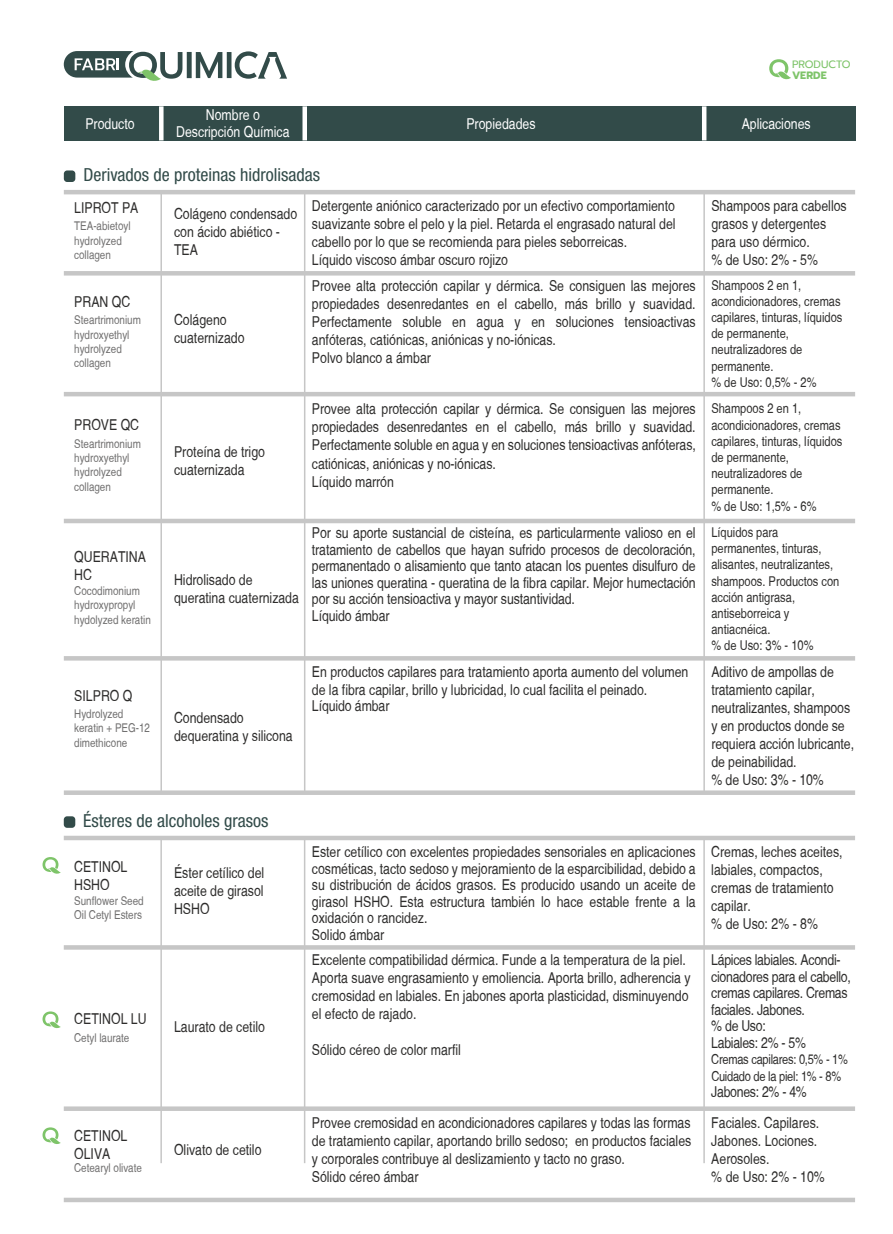
<style>
.page{position:relative;width:893px;height:1234px;background:#fff}
.page>*{position:absolute;margin:0;border:0;box-sizing:border-box;transform-origin:0 0}
.t1{font:condensed 18px "Helvetica Neue LT Std";color:#324b49}
.t2{font:condensed 15px/18px "Helvetica";color:#2e2d2c}
.t3{font:condensed 15px/16.5px "Helvetica";letter-spacing:-.02em;color:#2e2d2c}
.t4{font:condensed 15px/16.5px "Helvetica";color:#fff;text-align:center}
.t5{font:condensed 13.5px/16.2px "Helvetica";color:#2e2d2c}
.t6{font:condensed 13.5px/16.5px "Helvetica";letter-spacing:-.02em;color:#2e2d2c}
.t7{font:condensed 12px/14.4px "Helvetica";color:#706f6f}
.t8{font:10.65px "Prompt";color:#7ec469}
.t9{font:700 10.65px "Prompt";color:#7ec469}
</style>
<div class="page">
<div style="left:64px;top:170px;width:11px;height:12px;background:#324b49;border-radius:3px"></div>
<hr style="left:160px;top:192px;width:2px;height:600px;background:#c6c6c6">
<hr style="left:304px;top:192px;width:1px;height:600px;background:#c6c6c6">
<hr style="left:703px;top:192px;width:2px;height:600px;background:#c6c6c6">
<hr style="left:64px;top:271px;width:791px;height:4px;background:#c6c6c6">
<hr style="left:64px;top:392px;width:791px;height:4px;background:#c6c6c6">
<div style="left:64px;top:518px;width:791px;height:5px;background:#c6c6c6"></div>
<hr style="left:64px;top:656px;width:791px;height:4px;background:#c6c6c6">
<svg style="left:64px;top:790px;width:791px;height:4px;background:#ccc"></svg>
<hr style="left:64px;top:190px;width:791px;height:4px;background:#c6c6c6">
<div style="left:64px;top:106px;width:791px;height:34px;background:#324b49"></div>
<div style="left:302px;top:106px;width:5px;height:34px;background:#fff"></div>
<div style="left:159px;top:106px;width:5px;height:34px;background:#fff"></div>
<hr style="left:702px;top:106px;width:4px;height:34px;background:#fff">
<div style="left:64px;top:816px;width:11px;height:11px;background:#324b49;border-radius:3px"></div>
<hr style="left:160px;top:837px;width:2px;height:325px;background:#c6c6c6">
<hr style="left:304px;top:837px;width:1px;height:325px;background:#c6c6c6">
<hr style="left:703px;top:837px;width:2px;height:325px;background:#c6c6c6">
<div style="left:64px;top:944px;width:791px;height:5px;background:#c6c6c6"></div>
<svg style="left:64px;top:1106px;width:791px;height:4px;background:#ccc"></svg>
<svg style="left:64px;top:1197px;width:791px;height:4px;background:#d0d0d0"></svg>
<div style="left:64px;top:835px;width:791px;height:5px;background:#c6c6c6"></div>
<svg style="left:43px;top:1127px;width:18px;height:16px"></svg>
<svg style="left:43px;top:1011px;width:18px;height:16px"></svg>
<svg style="left:43px;top:857px;width:18px;height:16px"></svg>
<svg style="left:64px;top:51px;width:223px;height:30px"></svg>
<svg style="left:769px;top:59px;width:22px;height:20px"></svg>
<p class="t8" style="left:792px;top:57px;width:60px">PRODUCTO</p>
<p class="t9" style="left:792px;top:67px;width:36px">VERDE</p>
<p class="t4" style="left:176px;top:107px;width:115px">Nombre o<br>Descripción Química</p>
<p class="t4" style="left:85px;top:115px;width:51px">Producto</p>
<p class="t4" style="left:466px;top:115px;width:71px">Propiedades</p>
<p class="t4" style="left:742px;top:115px;width:71px">Aplicaciones</p>
<p class="t1" style="left:83px;top:164px;width:238px">Derivados de proteinas hidrolisadas</p>
<p class="t2" style="left:74px;top:198px;width:66px">LIPROT PA</p>
<p class="t7" style="left:74px;top:218px;width:58px">TEA-abietoyl hydrolyzed collagen</p>
<p class="t2" style="left:174px;top:204px;width:125px">Colágeno condensado con ácido abiético -<br>TEA</p>
<p class="t2" style="left:711px;top:197px;width:137px">Shampoos para cabellos grasos y detergentes para uso dérmico.<br>% de Uso: 2% - 5%</p>
<p class="t2" style="left:312px;top:197px;width:365px">Detergente aniónico caracterizado por un efectivo comportamiento suavizante sobre el pelo y la piel. Retarda el engrasado natural del cabello por lo que se recomienda para pieles seborreicas.<br>Líquido viscoso ámbar oscuro rojizo</p>
<p class="t2" style="left:74px;top:292px;width:58px">PRAN QC</p>
<p class="t7" style="left:74px;top:312px;width:68px">Steartrimonium hydroxyethyl hydrolyzed collagen</p>
<p class="t2" style="left:174px;top:310px;width:72px">Colágeno cuaternizado</p>
<p class="t2" style="left:74px;top:416px;width:66px">PROVE QC</p>
<p class="t7" style="left:74px;top:436px;width:68px">Steartrimonium hydroxyethyl hydrolyzed collagen</p>
<p class="t2" style="left:174px;top:443px;width:92px">Proteína de trigo cuaternizada</p>
<p class="t2" style="left:312px;top:276px;width:385px">Provee alta protección capilar y dérmica. Se consiguen las mejores propiedades desenredantes en el cabello, más brillo y suavidad.<br>Perfectamente soluble en agua y en soluciones tensioactivas anfóteras, catiónicas, aniónicas y no-iónicas.<br>Polvo blanco a ámbar</p>
<p class="t2" style="left:312px;top:400px;width:385px">Provee alta protección capilar y dérmica. Se consiguen las mejores propiedades desenredantes en el cabello, más brillo y suavidad.<br>Perfectamente soluble en agua y en soluciones tensioactivas anfóteras, catiónicas, aniónicas y no-iónicas.<br>Líquido marrón</p>
<p class="t2" style="left:74px;top:547px;width:73px">QUERATINA<br>HC</p>
<p class="t7" style="left:74px;top:583px;width:78px">Cocodimonium hydroxypropyl hydolyzed keratin</p>
<p class="t2" style="left:174px;top:570px;width:126px">Hidrolisado de queratina cuaternizada</p>
<p class="t2" style="left:312px;top:524px;width:385px;line-height:16.5px">Por su aporte sustancial de cisteína, es particularmente valioso en el tratamiento de cabellos que hayan sufrido procesos de decoloración, permanentado o alisamiento que tanto atacan los puentes disulfuro de las uniones queratina - queratina de la fibra capilar. Mejor humectación por su acción tensioactiva y mayor sustantividad.<br>Líquido ámbar</p>
<p class="t2" style="left:74px;top:686px;width:60px">SILPRO Q</p>
<p class="t7" style="left:74px;top:706px;width:77px">Hydrolyzed keratin + PEG-12 dimethicone</p>
<p class="t2" style="left:174px;top:708px;width:120px">Condensado dequeratina y silicona</p>
<p class="t2" style="left:312px;top:662px;width:378px">En productos capilares para tratamiento aporta aumento del volumen de la fibra capilar, brillo y lubricidad, lo cual facilita el peinado.</p>
<p class="t2" style="left:312px;top:696px;width:79px">Líquido ámbar</p>
<p class="t1" style="left:83px;top:809px;width:187px">Ésteres de alcoholes grasos</p>
<p class="t2" style="left:74px;top:857px;width:55px">CETINOL<br>HSHO</p>
<p class="t7" style="left:74px;top:893px;width:71px">Sunflower Seed<br>Oil Cetyl Esters</p>
<p class="t2" style="left:174px;top:863px;width:92px;text-align:justify">Éster cetílico del aceite de girasol HSHO</p>
<p class="t2" style="left:74px;top:1009px;width:74px">CETINOL LU</p>
<p class="t7" style="left:74px;top:1030px;width:57px">Cetyl laurate</p>
<p class="t2" style="left:174px;top:1017px;width:92px">Laurato de cetilo</p>
<p class="t2" style="left:74px;top:1126px;width:55px">CETINOL<br>OLIVA</p>
<p class="t7" style="left:74px;top:1159px;width:69px">Cetearyl olivate</p>
<p class="t2" style="left:174px;top:1140px;width:89px">Olivato de cetilo</p>
<p class="t2" style="left:312px;top:843px;width:385px;line-height:16.5px">Ester cetílico con excelentes propiedades sensoriales en aplicaciones cosméticas, tacto sedoso y mejoramiento de la esparcibilidad, debido a su distribución de ácidos grasos. Es producido usando un aceite de girasol HSHO. Esta estructura también lo hace estable frente a la oxidación o rancidez.<br>Solido ámbar</p>
<p class="t2" style="left:312px;top:950px;width:380px">Excelente compatibilidad dérmica. Funde a la temperatura de la piel.<br>Aporta suave engrasamiento y emoliencia. Aporta brillo, adherencia y cremosidad en labiales. En jabones aporta plasticidad, disminuyendo el efecto de rajado.</p>
<p class="t2" style="left:312px;top:1040px;width:151px">Sólido céreo de color marfil</p>
<p class="t2" style="left:312px;top:1113px;width:381px">Provee cremosidad en acondicionadores capilares y todas las formas de tratamiento capilar, aportando brillo sedoso; en productos faciales y corporales contribuye al deslizamiento y tacto no graso.<br>Sólido céreo ámbar</p>
<p class="t5" style="left:711px;top:277px;width:133px">Shampoos 2 en 1, acondicionadores, cremas capilares, tinturas, líquidos de permanente, neutralizadores de permanente.<br>% de Uso: 0,5% - 2%</p>
<p class="t5" style="left:711px;top:400px;width:133px">Shampoos 2 en 1, acondicionadores, cremas capilares, tinturas, líquidos de permanente, neutralizadores de permanente.<br>% de Uso: 1,5% - 6%</p>
<p class="t5" style="left:711px;top:524px;width:129px">Líquidos para permanentes, tinturas, alisantes, neutralizantes, shampoos. Productos con acción antigrasa, antiseborreica y antiacnéica.<br>% de Uso: 3% - 10%</p>
<p class="t2" style="left:711px;top:662px;width:144px">Aditivo de ampollas de tratamiento capilar, neutralizantes, shampoos y en productos donde se requiera acción lubricante, de peinabilidad.<br>% de Uso: 3% - 10%</p>
<p class="t2" style="left:711px;top:842px;width:133px">Cremas, leches aceites, labiales, compactos, cremas de tratamiento capilar.<br>% de Uso: 2% - 8%</p>
<p class="t3" style="left:711px;top:951px;width:141px">Lápices labiales. Acondi&shy;cionadores para el cabello, cremas capilares. Cremas faciales. Jabones.<br>% de Uso:<br>Labiales: 2% - 5%</p>
<p class="t6" style="left:711px;top:1050px;width:138px">Cremas capilares: 0,5% - 1%<br>Cuidado de la piel: 1% - 8%</p>
<p class="t3" style="left:711px;top:1083px;width:97px">Jabones: 2% - 4%</p>
<p class="t2" style="left:711px;top:1113px;width:115px">Faciales. Capilares.<br>Jabones. Lociones.<br>Aerosoles.<br>% de Uso: 2% - 10%</p>
</div>
